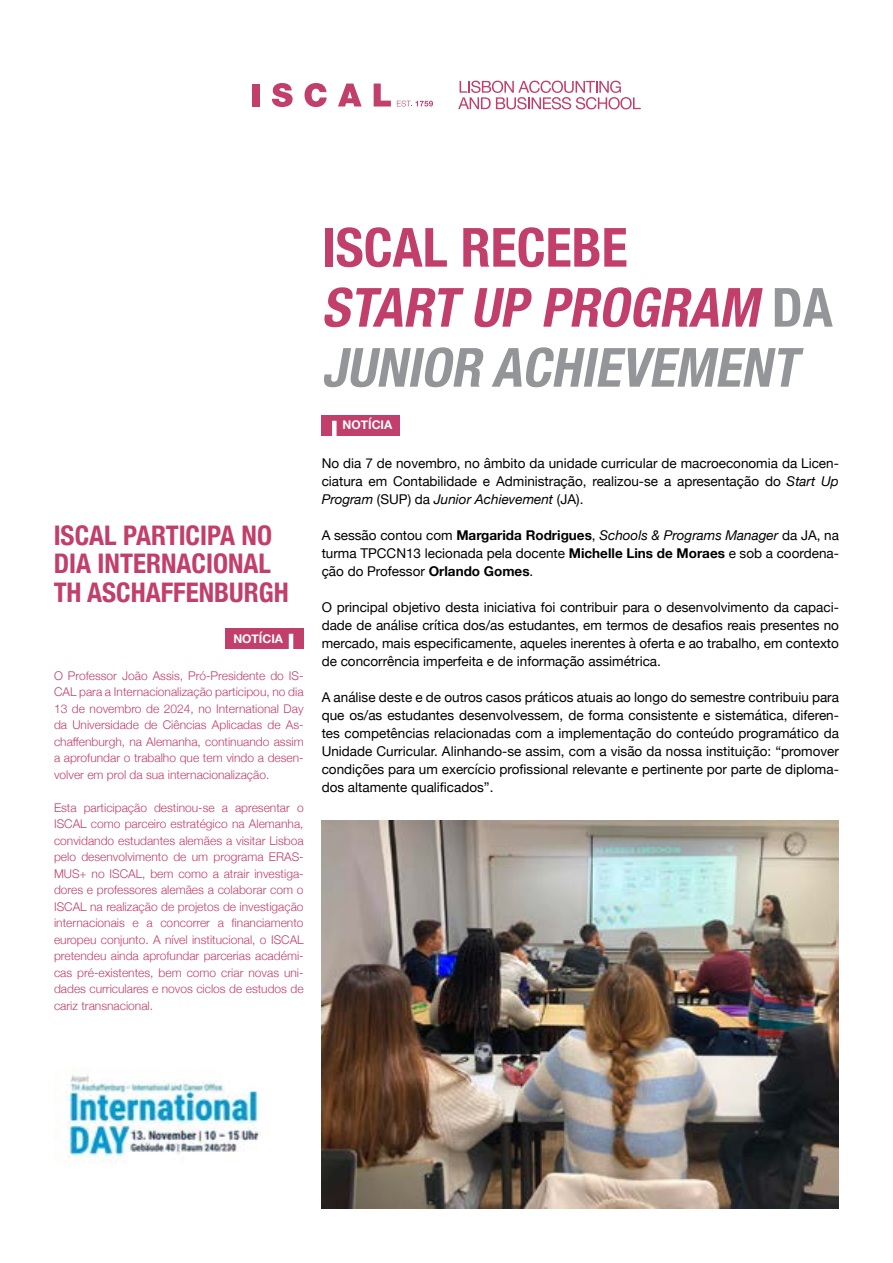
<style>
.page{position:relative;width:893px;height:1263px;background:#fff}
.page>*{position:absolute;margin:0;border:0;box-sizing:border-box;transform-origin:0 0}
.t1{font:italic 700 condensed 54px/60px "Helvetica Neue";color:#939598}
.t2{font:700 condensed 27px/28.5px "Helvetica Neue";color:#c13f6a}
.t3{font:13.5px/18px "Helvetica Neue";color:#000;text-align:justify}
.t4{font:300 12px/16.5px "Helvetica Neue";color:#c13f6a;text-align:justify}
.t5{font:700 12px "Helvetica Neue";color:#fff}
.s1{font-style:normal;color:#c13f6a}
.s2{color:#c13f6a}
.s3{font-style:normal}
.s4{font-style:italic}
.s5{font-weight:700}
</style>
<div class="page">
<svg style="left:458px;top:81px;width:183px;height:28px"></svg>
<div style="left:252px;top:84px;width:7px;height:22px;background:#c13f6a"></div>
<svg style="left:272px;top:83px;width:21px;height:24px"></svg>
<svg style="left:305px;top:83px;width:22px;height:24px"></svg>
<svg style="left:338px;top:84px;width:24px;height:22px"></svg>
<svg style="left:374px;top:84px;width:17px;height:22px"></svg>
<svg style="left:397px;top:101px;width:36px;height:6px"></svg>
<div style="left:322px;top:415px;width:78px;height:20px;background:#c13f6a"></div>
<div style="left:332px;top:421px;width:5px;height:16px;background:#fff"></div>
<img style="left:322px;top:821px;width:517px;height:388px">
<div style="left:225px;top:628px;width:79px;height:20px;background:#c13f6a"></div>
<hr style="left:289px;top:634px;width:4px;height:16px;background:#fff">
<img style="left:54px;top:1074px;width:207px;height:89px">
<h2 class="t2" style="left:54px;top:519px;width:237px">ISCAL PARTICIPA NO<br>DIA INTERNACIONAL<br>TH ASCHAFFENBURGH</h2>
<p class="t5" style="left:233px;top:629px;width:51px">NOTÍCIA</p>
<p class="t4" style="left:54px;top:666px;width:251px">O Professor João Assis, Pró-Presidente do IS-CAL para a Internacionalização participou, no dia 13 de novembro de 2024, no International Day da Universidade de Ciências Aplicadas de As&shy;chaffenburgh, na Alemanha, continuando assim a aprofundar o trabalho que tem vindo a desen&shy;volver em prol da sua internacionalização.</p>
<p class="t4" style="left:54px;top:798px;width:251px">Esta participação destinou-se a apresentar o ISCAL como parceiro estratégico na Alemanha, convidando estudantes alemães a visitar Lisboa pelo desenvolvimento de um programa ERAS-MUS+ no ISCAL, bem como a atrair investiga&shy;dores e professores alemães a colaborar com o ISCAL na realização de projetos de investigação internacionais e a concorrer a financiamento europeu conjunto. A nível institucional, o ISCAL pretendeu ainda aprofundar parcerias académi&shy;cas pré-existentes, bem como criar novas uni&shy;dades curriculares e novos ciclos de estudos de cariz transnacional.</p>
<h1 class="t1" style="left:322px;top:214px;width:513px"><span class="s1">ISCAL RECEBE<br></span><span class="s2">STARTUP PROGRAM</span> <span class="s3">D A<br></span>JUNIOR ACHIEVEMENT</h1>
<p class="t5" style="left:343px;top:415px;width:51px">NOTÍCIA</p>
<p class="t3" style="left:322px;top:455px;width:519px">No dia 7 de novembro, no âmbito da unidade curricular de macroeconomia da Licen&shy;ciatura em Contabilidade e Administração, realizou-se a apresentação do <span class="s4">Start Up Program</span> (SUP) da <span class="s4">Junior Achievement</span> (JA).</p>
<p class="t3" style="left:322px;top:527px;width:519px">A sessão contou com <span class="s5">Margarida Rodrigues</span>, <span class="s4">Schools &amp; Programs Manager</span> da JA, na turma TPCCN13 lecionada pela docente <span class="s5">Michelle Lins de Moraes</span> e sob a coordena&shy;ção do Professor <span class="s5">Orlando Gomes</span>.</p>
<p class="t3" style="left:322px;top:599px;width:519px">O principal objetivo desta iniciativa foi contribuir para o desenvolvimento da capaci&shy;dade de análise crítica dos/as estudantes, em termos de desafios reais presentes no mercado, mais especificamente, aqueles inerentes à oferta e ao trabalho, em contexto de concorrência imperfeita e de informação assimétrica.</p>
<p class="t3" style="left:322px;top:689px;width:519px">A análise deste e de outros casos práticos atuais ao longo do semestre contribuiu para que os/as estudantes desenvolvessem, de forma consistente e sistemática, diferen&shy;tes competências relacionadas com a implementação do conteúdo programático da Unidade Curricular. Alinhando-se assim, com a visão da nossa instituição: “promover condições para um exercício profissional relevante e pertinente por parte de diploma&shy;dos altamente qualificados”.</p>
</div>
